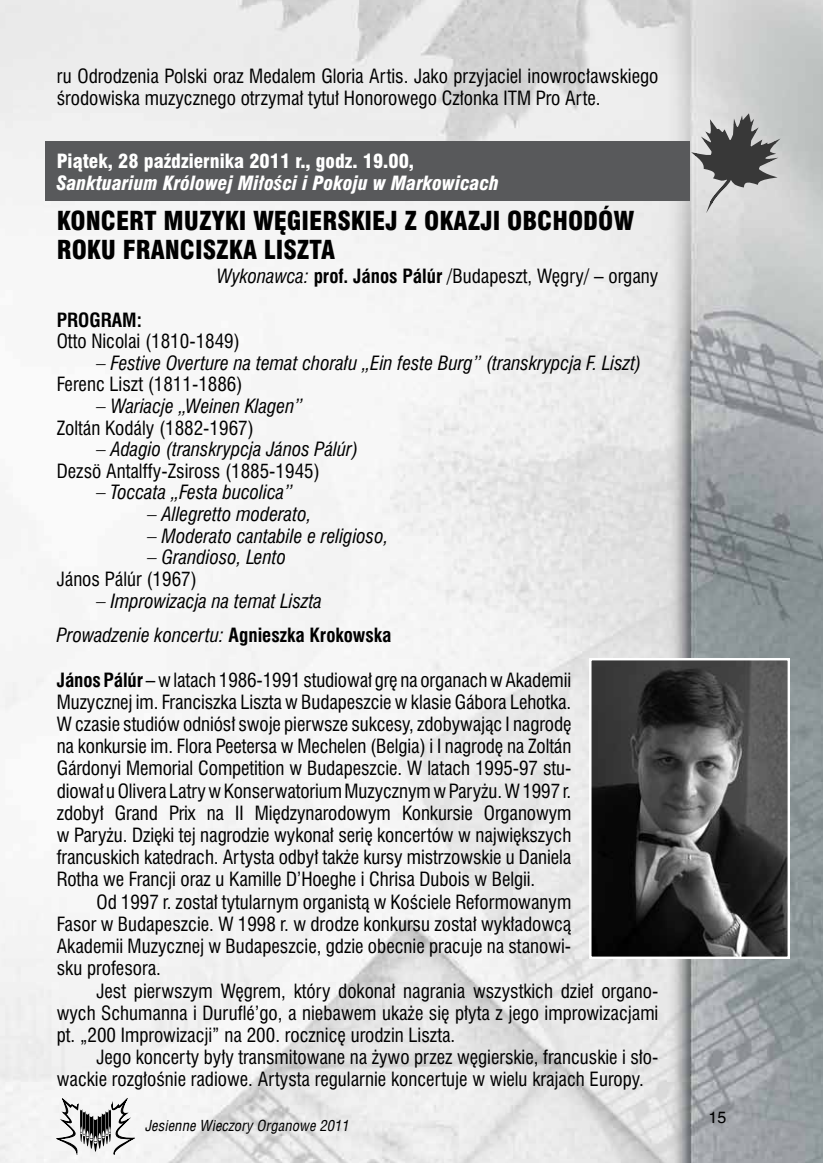
<style>
.page{position:relative;width:823px;height:1163px;background:#fff}
.page>*{position:absolute;margin:0;border:0;box-sizing:border-box;transform-origin:0 0}
.t1{font:24px/28.8px "Swis 721 Blk Cn PL";color:#000}
.t2{font:18px/22.2px "Swis 721 Cn PL";color:#000;text-align:justify}
.t3{font:italic 18px/34.2px "Swis 721 Cn PL";color:#000}
.t4{font:italic 18px "Swis 721 Blk Cn PL";color:#fff}
.t5{font:18px "Swis 721 Blk Cn PL";color:#fff}
.t6{font:700 18px "Swis 721 Cn PL";color:#000}
.t7{font:16px "Switzerland";color:#000}
.t8{font:italic 14.8px "Switzerland Condensed";color:#000}
.s1{font-style:italic}
.s2{font-weight:700}
.s3{font-weight:700;font-style:normal}
</style>
<div class="page">
<img style="left:0;top:0;width:822px;height:1162px">
<svg style="left:57px;top:1098px;width:77px;height:55px"></svg>
<div style="left:45px;top:142px;width:644px;height:59px;background:#58595b"></div>
<svg style="left:690px;top:112px;width:90px;height:101px;background:#9f9f9f"></svg>
<img style="left:591px;top:661px;width:195px;height:294px">
<div style="left:588px;top:658px;width:201px;height:300px;border:2px solid #fff"></div>
<p class="t2" style="left:57px;top:64px;width:602px">ru Odrodzenia Polski oraz Medalem Gloria Artis. Jako przyjaciel inowrocławskiego środowiska muzycznego otrzymał tytuł Honorowego Członka ITM Pro Arte.</p>
<p class="t5" style="left:57px;top:150px;width:358px">Piątek, 28 października 2011 r., godz. 19.00,</p>
<p class="t4" style="left:57px;top:171px;width:443px">Sanktuarium Królowej Miłości i Pokoju w Markowicach</p>
<h1 class="t1" style="left:57px;top:206px;width:578px">KONCERT MUZYKI WĘGIERSKIEJ Z OKAZJI OBCHODÓW<br>ROKU FRANCISZKA LISZTA</h1>
<p class="t2" style="left:217px;top:265px;width:443px"><span class="s1">Wykonawca:</span> <span class="s2">prof. János Pálúr</span> /Budapeszt, Węgry/ – organy</p>
<p class="t6" style="left:57px;top:308px;width:87px">PROGRAM:</p>
<p class="t2" style="left:57px;top:330px;width:184px">Otto Nicolai (1810-1849)</p>
<p class="t3" style="left:96px;top:345px;width:546px">– Festive Overture na temat chorału „Ein feste Burg” (transkrypcja F. Liszt)</p>
<p class="t2" style="left:57px;top:373px;width:187px">Ferenc Liszt (1811-1886)</p>
<p class="t3" style="left:96px;top:389px;width:208px">– Wariacje „Weinen Klagen”</p>
<p class="t2" style="left:57px;top:416px;width:198px">Zoltán Kodály (1882-1967)</p>
<p class="t3" style="left:96px;top:432px;width:263px">– Adagio (transkrypcja János Pálúr)</p>
<p class="t2" style="left:57px;top:459px;width:264px">Dezsö Antalffy-Zsiross (1885-1945)</p>
<p class="t3" style="left:96px;top:475px;width:198px">– Toccata „Festa bucolica”</p>
<p class="t3" style="left:147px;top:497px;width:165px">– Allegretto moderato,</p>
<p class="t3" style="left:147px;top:518px;width:242px">– Moderato cantabile e religioso,</p>
<p class="t3" style="left:147px;top:540px;width:140px">– Grandioso, Lento</p>
<p class="t2" style="left:57px;top:567px;width:141px">János Pálúr (1967)</p>
<p class="t3" style="left:57px;top:583px;width:336px;text-indent:40px">– Improwizacja na temat Liszta<br>Prowadzenie koncertu: <span class="s3">Agnieszka Krokowska</span></p>
<p class="t2" style="left:57px;top:668px;width:516px"><span class="s2">János Pálúr</span> – w latach 1986-1991 studiował grę na organach w Akademii Muzycznej im. Franciszka Liszta w Budapeszcie w klasie Gábora Lehotka.<br>W czasie studiów odniósł swoje pierwsze sukcesy, zdobywając I nagrodę na konkursie im. Flora Peetersa w Mechelen (Belgia) i I nagrodę na Zoltán Gárdonyi Memorial Competition w Budapeszcie. W latach 1995-97 stu&shy;diował u Olivera Latry w Konserwatorium Muzycznym w Paryżu. W 1997 r. zdobył Grand Prix na II Międzynarodowym Konkursie Organowym w Paryżu. Dzięki tej nagrodzie wykonał serię koncertów w największych francuskich katedrach. Artysta odbył także kursy mistrzowskie u Daniela Rotha we Francji oraz u Kamille D’Hoeghe i Chrisa Dubois w Belgii.</p>
<p class="t2" style="left:57px;top:890px;width:516px;text-indent:40px">Od 1997 r. został tytularnym organistą w Kościele Reformowanym Fasor w Budapeszcie. W 1998 r. w drodze konkursu został wykładowcą Akademii Muzycznej w Budapeszcie, gdzie obecnie pracuje na stanowi&shy;sku profesora.</p>
<p class="t2" style="left:57px;top:979px;width:602px;text-indent:40px">Jest pierwszym Węgrem, który dokonał nagrania wszystkich dzieł organo&shy;wych Schumanna i Duruflé’go, a niebawem ukaże się płyta z jego improwizacjami pt. „200 Improwizacji” na 200. rocznicę urodzin Liszta.</p>
<p class="t2" style="left:57px;top:1045px;width:603px;text-indent:40px">Jego koncerty były transmitowane na żywo przez węgierskie, francuskie i sło&shy;wackie rozgłośnie radiowe. Artysta regularnie koncertuje w wielu krajach Europy.</p>
<p class="t8" style="left:145px;top:1116px;width:206px">Jesienne Wieczory Organowe 2011</p>
<p class="t7" style="left:708px;top:1107px;width:19px">15</p>
</div>
